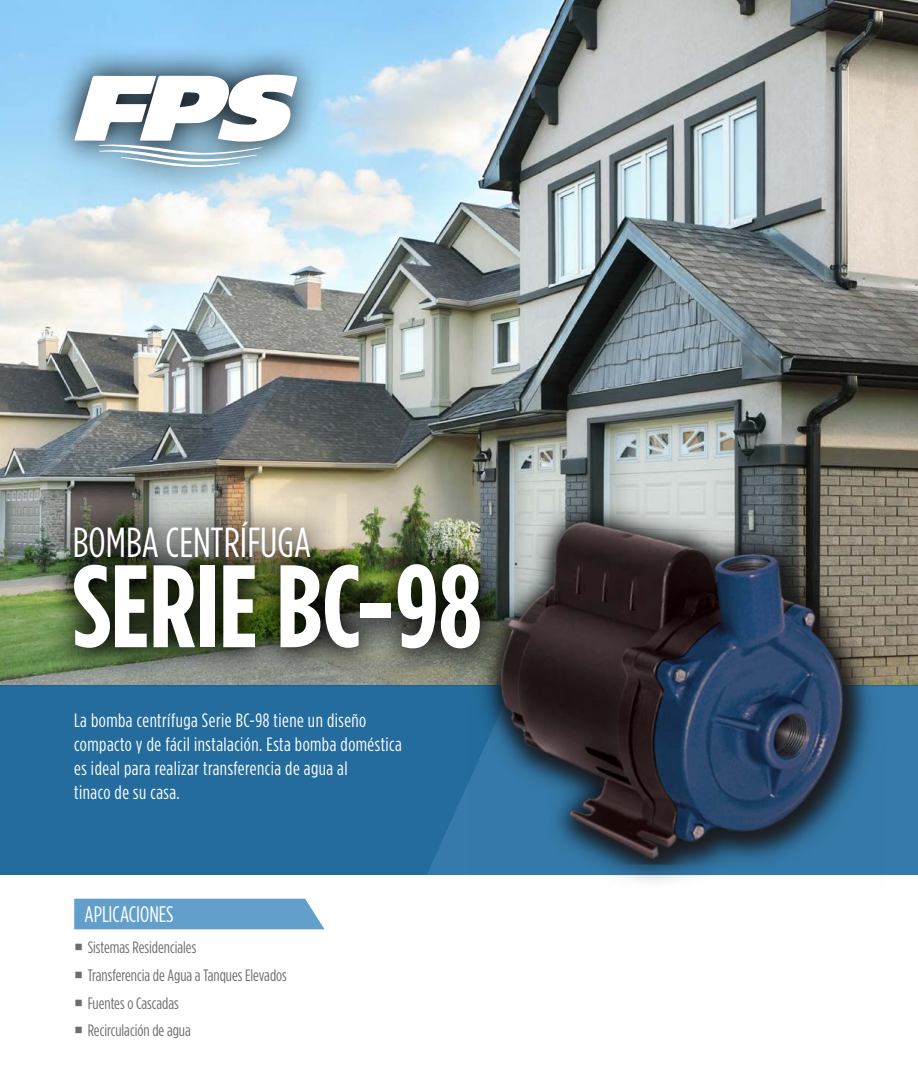
<style>
.page{position:relative;width:918px;height:1092px;background:#fff}
.page>*{position:absolute;margin:0;border:0;box-sizing:border-box;transform-origin:0 0}
.t1{font:700 117px "Gotham Condensed";color:#fff}
.t2{font:42px "Gotham Condensed";color:#fff}
.t3{font:22.5px "Gotham Condensed";color:#fff}
.t4{font:19.35px/24px "Gotham Condensed";letter-spacing:.025em;color:#fff}
.t5{font:16.5px/27.8px "Gotham Condensed";color:#6d6e71}
</style>
<div class="page">
<img style="left:0;top:0;width:918px;height:685px">
<div style="left:0;top:685px;width:918px;height:190px;background:#246c9d"></div>
<svg style="left:427px;top:685px;width:491px;height:190px;fill:#357aaa"></svg>
<svg style="left:74px;top:898px;width:251px;height:31px;background:#6ba5ce"></svg>
<svg style="left:469px;top:864px;width:417px;height:17px;fill:#3479a9"></svg>
<img style="left:437px;top:446px;width:467px;height:418px">
<svg style="left:47px;top:45px;width:278px;height:152px;background:#9ecbe6"></svg>
<svg style="left:74px;top:74px;width:223px;height:94px"></svg>
<svg style="left:45px;top:495px;width:464px;height:183px;background:#888b7c"></svg>
<div style="left:50px;top:500px;width:455px;height:174px;background:#000;opacity:.75"></div>
<h2 class="t2" style="left:73px;top:518px;width:240px">BOMBA CENTRÍFUGA</h2>
<h1 class="t1" style="left:73px;top:537px;width:411px">SERIE BC-98</h1>
<p class="t4" style="left:74px;top:708px;width:329px">La bomba centrífuga Serie BC-98 tiene un diseño compacto y de fácil instalación. Esta bomba doméstica es ideal para realizar transferencia de agua al<br>tinaco de su casa.</p>
<p class="t3" style="left:85px;top:902px;width:90px">APLICACIONES</p>
<p class="t5" style="left:88px;top:933px;width:201px">Sistemas Residenciales<br>Transferencia de Agua a Tanques Elevados<br>Fuentes o Cascadas<br>Recirculación de agua</p>
</div>
